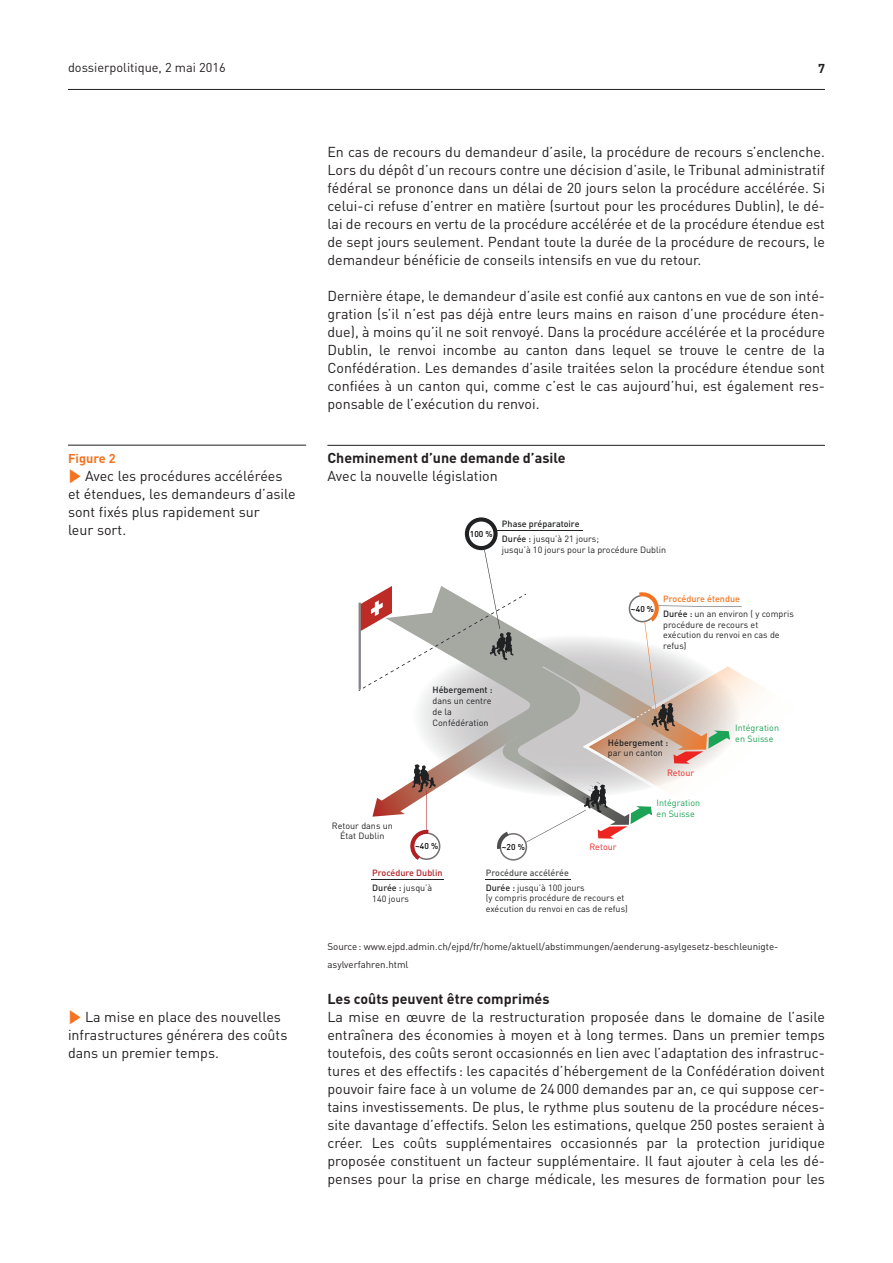
<style>
.page{position:relative;width:893px;height:1263px;background:#fff}
.page>*{position:absolute;margin:0;border:0;box-sizing:border-box;transform-origin:0 0}
.t1{font:14.25px/18px "DIN";color:#231f20;text-align:justify}
.t2{font:700 14.25px "DIN";color:#231f20}
.t3{font:12.75px "DIN";color:#231f20}
.t4{font:700 12.75px "DIN";color:#f47321}
.t5{font:700 12.75px "DIN";color:#231f20}
.t6{font:9.75px/18px "DIN";color:#231f20}
.t7{font:9px/10.8px "DIN";color:#202123}
.t8{font:500 9px/15px "DIN";color:#202123}
.t9{font:500 9px/15px "DIN";color:#4d4e4e}
.t10{font:9px/10.8px "DIN";color:#1ca355}
.t11{font:500 9px/15px "DIN";color:#b01f22}
.t12{font:9px "DIN";color:#ec2523}
.t13{font:500 8.4px "DIN";color:#000}
.s1{color:#f47321}
.s2{font-weight:400}
.s3{font-weight:500;color:#f47423}
.s4{font-weight:500}
.s5{color:#202123}
.s6{font-weight:400;color:#202123}
</style>
<div class="page">
<hr style="left:68px;top:89px;width:757px;height:1px;background:#231f20">
<hr style="left:327px;top:445px;width:498px;height:1px;background:#231f20">
<svg style="left:465px;top:517px;width:33px;height:33px"></svg>
<div style="left:469px;top:521px;width:24px;height:25px;background:#fff;border-radius:50%"></div>
<hr style="left:497px;top:531px;width:86px;height:1px;background:#202123">
<svg style="left:358px;top:550px;width:404px;height:310px"></svg>
<hr style="left:371px;top:879px;width:72px;height:1px;background:#202123">
<hr style="left:485px;top:879px;width:86px;height:1px;background:#202123">
<hr style="left:68px;top:445px;width:238px;height:1px;background:#231f20">
<p class="t3" style="left:68px;top:60px;width:159px">dossierpolitique, 2 mai 2016</p>
<p class="t5" style="left:818px;top:60px;width:8px">7</p>
<p class="t4" style="left:68px;top:450px;width:49px">Figure 2</p>
<p class="t1" style="left:68px;top:467px;width:229px;text-align:left"><span class="s1">✓</span> Avec les procédures accélérées et étendues, les demandeurs d’asile sont fixés plus rapidement sur<br>leur sort.</p>
<p class="t1" style="left:68px;top:1008px;width:221px;text-align:left"><span class="s1">✓</span> La mise en place des nouvelles infrastructures générera des coûts dans un premier temps.</p>
<p class="t1" style="left:327px;top:143px;width:499px">En cas de recours du demandeur d’asile, la procédure de recours s’enclenche.<br>Lors du dépôt d’un recours contre une décision d’asile, le Tribunal administratif fédéral se prononce dans un délai de 20 jours selon la procédure accélérée. Si celui-ci refuse d’entrer en matière (surtout pour les procédures Dublin), le dé&shy;lai de recours en vertu de la procédure accélérée et de la procédure étendue est de sept jours seulement. Pendant toute la durée de la procédure de recours, le demandeur bénéficie de conseils intensifs en vue du retour.</p>
<p class="t1" style="left:327px;top:287px;width:499px">Dernière étape, le demandeur d’asile est confié aux cantons en vue de son inté&shy;gration (s’il n’est pas déjà entre leurs mains en raison d’une procédure éten&shy;due), à moins qu’il ne soit renvoyé. Dans la procédure accélérée et la procédure Dublin, le renvoi incombe au canton dans lequel se trouve le centre de la Confédération. Les demandes d’asile traitées selon la procédure étendue sont confiées à un canton qui, comme c’est le cas aujourd’hui, est également res&shy;ponsable de l’exécution du renvoi.</p>
<p class="t2" style="left:327px;top:449px;width:240px">Cheminement d’une demande d’asile</p>
<p class="t1" style="left:327px;top:467px;width:172px">Avec la nouvelle législation</p>
<p class="t13" style="left:470px;top:529px;width:24px">100 %</p>
<p class="t8" style="left:502px;top:516px;width:99px">Phase préparatoire<br>Durée : <span class="s2">jusqu’à 21 jours;</span></p>
<p class="t7" style="left:502px;top:544px;width:166px">jusqu’à 10 jours pour la procédure Dublin</p>
<p class="t7" style="left:332px;top:819px;width:62px;text-align:center">Retour dans un<br>État Dublin</p>
<p class="t8" style="left:432px;top:682px;width:62px">Hébergement :</p>
<p class="t7" style="left:432px;top:695px;width:61px">dans un centre de la<br>Confédération</p>
<p class="t13" style="left:631px;top:603px;width:25px">~40 %</p>
<p class="t7" style="left:663px;top:591px;width:132px;line-height:15px"><span class="s3">Procédure étendue<br></span><span class="s4">Durée :</span> un an environ ( y compris</p>
<p class="t7" style="left:663px;top:619px;width:118px">procédure de recours et exécution du renvoi en cas de refus)</p>
<p class="t8" style="left:608px;top:734px;width:62px">Hébergement :</p>
<p class="t7" style="left:608px;top:747px;width:56px">par un canton</p>
<p class="t12" style="left:667px;top:766px;width:29px">Retour</p>
<p class="t10" style="left:657px;top:797px;width:45px">Intégration en Suisse</p>
<p class="t10" style="left:735px;top:722px;width:45px">Intégration en Suisse</p>
<p class="t13" style="left:415px;top:841px;width:25px">~40 %</p>
<p class="t11" style="left:372px;top:865px;width:72px">Procédure Dublin<br><span class="s5">Durée :</span> <span class="s6">jusqu’à</span></p>
<p class="t7" style="left:372px;top:892px;width:38px">140 jours</p>
<p class="t12" style="left:589px;top:840px;width:29px">Retour</p>
<p class="t13" style="left:502px;top:842px;width:25px">~20 %</p>
<p class="t9" style="left:486px;top:864px;width:100px">Procédure accélérée<br><span class="s5">Durée :</span> <span class="s6">jusqu’à 100 jours</span></p>
<p class="t7" style="left:486px;top:892px;width:143px">(y compris procédure de recours et exécution du renvoi en cas de refus)</p>
<p class="t6" style="left:327px;top:937px;width:452px">Source: www.ejpd.admin.ch/ejpd/fr/home/aktuell/abstimmungen/aenderung-asylgesetz-beschleunigte&shy;asylverfahren.html</p>
<p class="t2" style="left:327px;top:989px;width:224px">Les coûts peuvent être comprimés</p>
<p class="t1" style="left:327px;top:1007px;width:499px">La mise en œuvre de la restructuration proposée dans le domaine de l’asile entraînera des économies à moyen et à long termes. Dans un premier temps toutefois, des coûts seront occasionnés en lien avec l’adaptation des infrastruc&shy;tures et des effectifs : les capacités d’hébergement de la Confédération doivent pouvoir faire face à un volume de 24000 demandes par an, ce qui suppose cer&shy;tains investissements. De plus, le rythme plus soutenu de la procédure néces&shy;site davantage d’effectifs. Selon les estimations, quelque 250 postes seraient à créer. Les coûts supplémentaires occasionnés par la protection juridique proposée constituent un facteur supplémentaire. Il faut ajouter à cela les dé&shy;penses pour la prise en charge médicale, les mesures de formation pour les</p>
</div>
